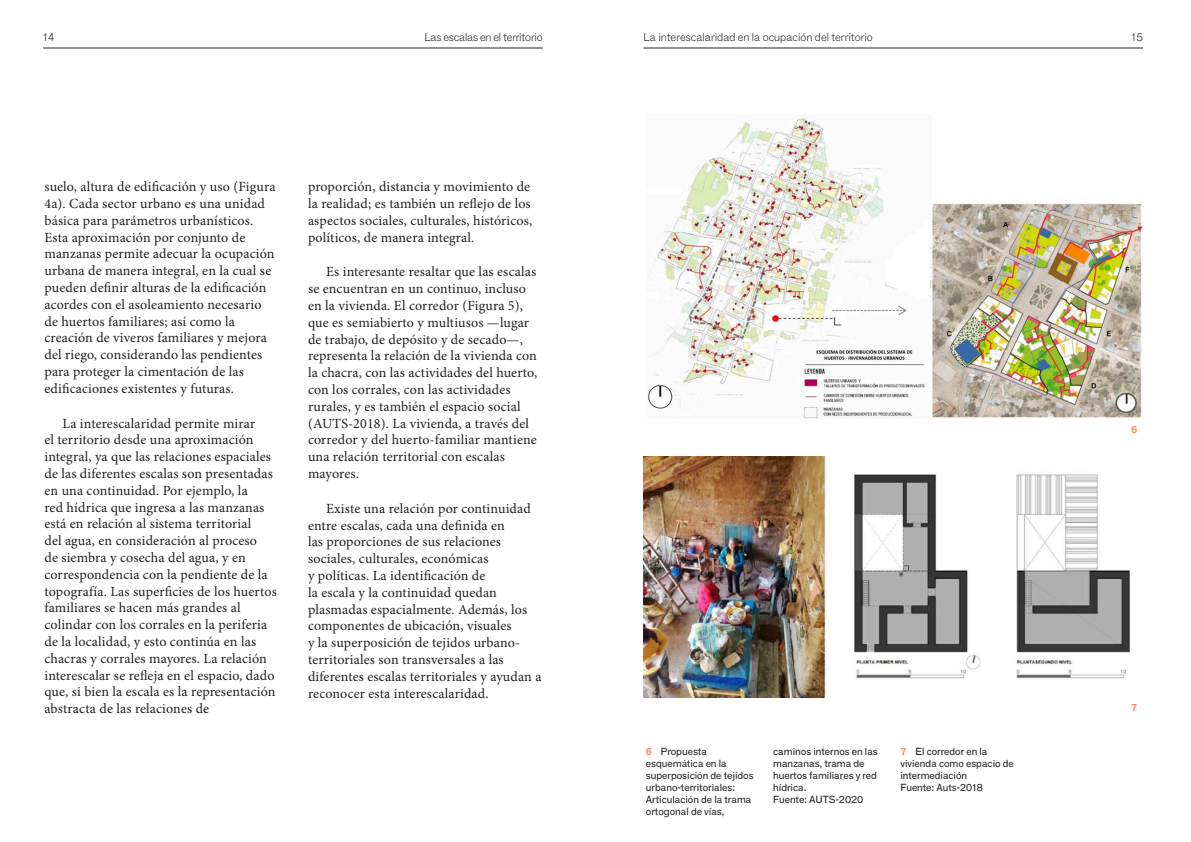
<style>
.page{position:relative;width:1191px;height:842px;background:#fff}
.page>*{position:absolute;margin:0;border:0;box-sizing:border-box;transform-origin:0 0}
.t1{font:14px/16.8px "Minion Pro";letter-spacing:.01em;color:#231f20}
.t2{font:100 11px "F Grotesk";color:#231f20}
.t3{font:100 11px "F Grotesk";letter-spacing:-.02em;color:#231f20}
.t4{font:10px/12px "F Grotesk";color:#231f20}
.t5{font:700 10px "F Grotesk";color:#f6895c}
.s1{font-weight:700;color:#f6895c}
</style>
<div class="page">
<img style="left:643px;top:457px;width:487px;height:241px">
<img style="left:647px;top:117px;width:496px;height:302px">
<hr style="left:643px;top:48px;width:500px;height:1px;background:#231f20">
<hr style="left:43px;top:48px;width:500px;height:1px;background:#231f20">
<p class="t2" style="left:43px;top:29px;width:13px">14</p>
<p class="t3" style="left:424px;top:29px;width:120px">Las escalas en el territorio</p>
<p class="t2" style="left:643px;top:29px;width:231px">La interescalaridad en la ocupación del territorio</p>
<p class="t2" style="left:1131px;top:29px;width:13px">15</p>
<p class="t1" style="left:44px;top:178px;width:232px">suelo, altura de edificación y uso (Figura 4a). Cada sector urbano es una unidad básica para parámetros urbanísticos.<br>Esta aproximación por conjunto de manzanas permite adecuar la ocupación urbana de manera integral, en la cual se pueden definir alturas de la edificación acordes con el asoleamiento necesario de huertos familiares; así como la creación de viveros familiares y mejora del riego, considerando las pendientes para proteger la cimentación de las edificaciones existentes y futuras.</p>
<p class="t1" style="left:44px;top:415px;width:234px;text-indent:18px">La interescalaridad permite mirar<br>el territorio desde una aproximación integral, ya que las relaciones espaciales de las diferentes escalas son presentadas en una continuidad. Por ejemplo, la<br>red hídrica que ingresa a las manzanas está en relación al sistema territorial<br>del agua, en consideración al proceso<br>de siembra y cosecha del agua, y en correspondencia con la pendiente de la topografía. Las superficies de los huertos familiares se hacen más grandes al colindar con los corrales en la periferia de la localidad, y esto continúa en las chacras y corrales mayores. La relación interescalar se refleja en el espacio, dado que, si bien la escala es la representación abstracta de las relaciones de</p>
<p class="t1" style="left:308px;top:178px;width:226px">proporción, distancia y movimiento de la realidad; es también un reflejo de los aspectos sociales, culturales, históricos, políticos, de manera integral.</p>
<p class="t1" style="left:308px;top:264px;width:231px;text-indent:18px">Es interesante resaltar que las escalas se encuentran en un continuo, incluso en la vivienda. El corredor (Figura 5), que es semiabierto y multiusos —lugar de trabajo, de depósito y de secado—, representa la relación de la vivienda con la chacra, con las actividades del huerto, con los corrales, con las actividades rurales, y es también el espacio social (AUTS-2018). La vivienda, a través del corredor y del huerto-familiar mantiene una relación territorial con escalas mayores.</p>
<p class="t1" style="left:308px;top:500px;width:235px;text-indent:18px">Existe una relación por continuidad entre escalas, cada una definida en<br>las proporciones de sus relaciones sociales, culturales, económicas<br>y políticas. La identificación de<br>la escala y la continuidad quedan plasmadas espacialmente. Además, los componentes de ubicación, visuales<br>y la superposición de tejidos urbano&shy;territoriales son transversales a las diferentes escalas territoriales y ayudan a reconocer esta interescalaridad.</p>
<p class="t4" style="left:646px;top:745px;width:109px"><span class="s1">6</span> Propuesta esquemática en la superposición de tejidos urbano-territoriales:<br>Articulación de la trama ortogonal de vías,</p>
<p class="t4" style="left:773px;top:745px;width:106px">caminos internos en las manzanas, trama de huertos familiares y red hídrica.</p>
<p class="t4" style="left:773px;top:793px;width:92px">Fuente: AUTS-2020</p>
<p class="t4" style="left:900px;top:745px;width:115px"><span class="s1">7</span> El corredor en la vivienda como espacio de intermediación</p>
<p class="t4" style="left:900px;top:781px;width:84px">Fuente: Auts-2018</p>
<p class="t5" style="left:1131px;top:422px;width:8px">6</p>
<p class="t5" style="left:1131px;top:700px;width:8px">7</p>
</div>
